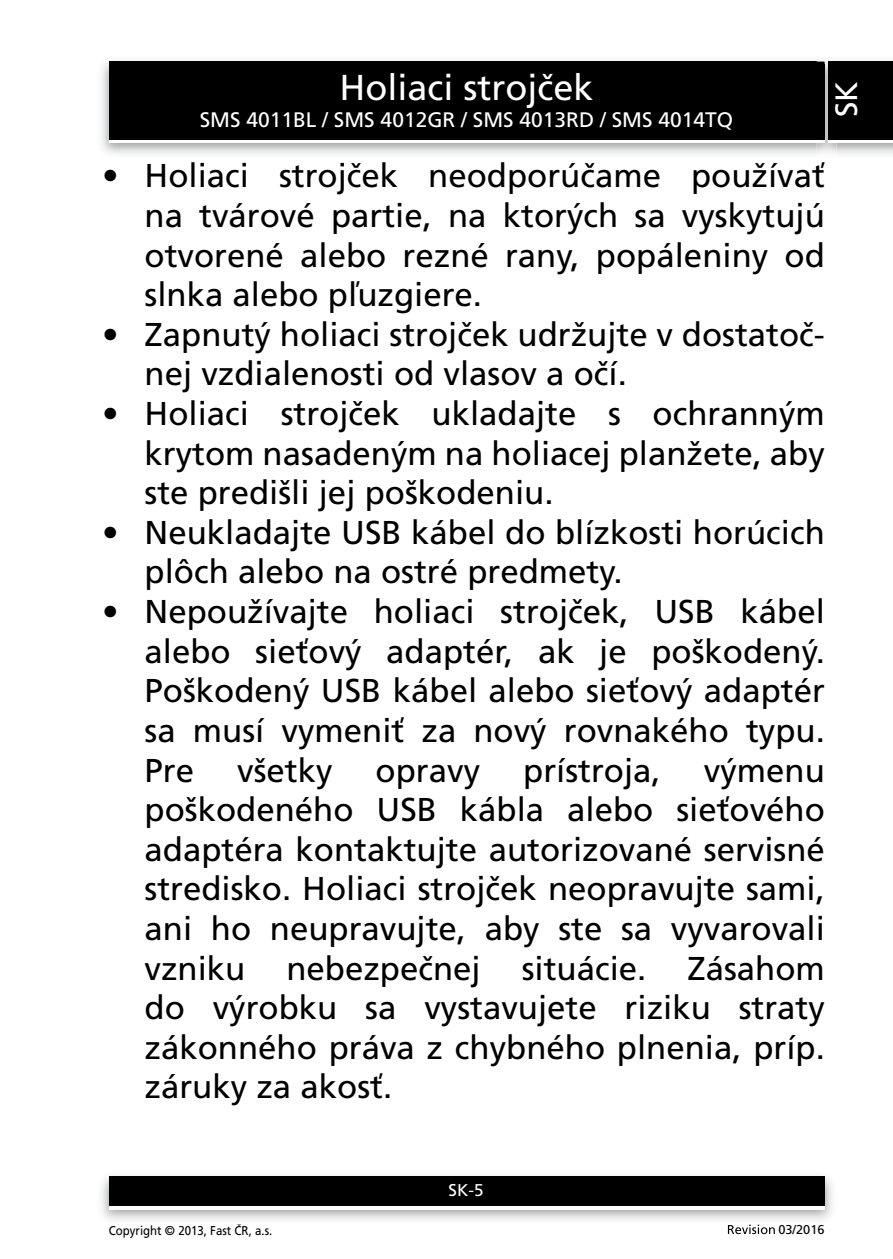
<style>
.page{position:relative;width:893px;height:1259px;background:#fff}
.page>*{position:absolute;margin:0;border:0;box-sizing:border-box;transform-origin:0 0}
.t1{font:36px "Frutiger CE";color:#fff}
.t2{font:33px/39.6px "Frutiger CE";color:#000;text-align:justify}
.t3{font:30.9px "Frutiger CE";color:#fff}
.t4{font:21px "Frutiger CE";color:#fff}
.t5{font:17.1px "Frutiger CE";color:#fff}
.t6{font:12.9px "Frutiger CE";color:#000;scale:.9 1}
.t7{font:12.9px "Frutiger CE";color:#000}
</style>
<div class="page">
<img style="left:101px;top:61px;width:716px;height:93px">
<div style="left:109px;top:65px;width:715px;height:78px;background:#fff"></div>
<div style="left:109px;top:62px;width:715px;height:78px;background:#000"></div>
<img style="left:101px;top:1175px;width:732px;height:46px">
<div style="left:109px;top:1179px;width:715px;height:30px;background:#fff"></div>
<div style="left:109px;top:1176px;width:715px;height:30px;background:#000"></div>
<img style="left:836px;top:61px;width:57px;height:93px">
<img style="left:817px;top:61px;width:19px;height:92px">
<svg style="left:817px;top:140px;width:7px;height:3px"></svg>
<img style="left:817px;top:62px;width:7px;height:3px">
<img style="left:817px;top:65px;width:7px;height:75px">
<div style="left:829px;top:65px;width:64px;height:78px;background:#fff"></div>
<div style="left:829px;top:62px;width:64px;height:78px;background:#000"></div>
<svg style="left:728px;top:1224px;width:47px;height:10px"></svg>
<p class="t1" style="left:339px;top:69px;width:256px">Holiaci strojček</p>
<p class="t4" style="left:200px;top:109px;width:535px">SMS 4011BL / SMS 4012GR / SMS 4013RD / SMS 4014TQ</p>
<p class="t3" style="left:830px;top:117px;width:38px;rotate:-90deg">SK</p>
<p class="t2" style="left:145px;top:157px;width:682px;text-indent:-43px">• Holiaci strojček neodporúčame používať na tvárové partie, na ktorých sa vyskytujú otvorené alebo rezné rany, popáleniny od slnka alebo pľuzgiere.</p>
<p class="t2" style="left:145px;top:315px;width:682px;text-indent:-43px">• Zapnutý holiaci strojček udržujte v dostatoč&shy;nej vzdialenosti od vlasov a očí.</p>
<p class="t2" style="left:145px;top:394px;width:682px;text-indent:-43px">• Holiaci strojček ukladajte s ochranným krytom nasadeným na holiacej planžete, aby ste predišli jej poškodeniu.</p>
<p class="t2" style="left:145px;top:513px;width:682px;text-indent:-43px">• Neukladajte USB kábel do blízkosti horúcich plôch alebo na ostré predmety.</p>
<p class="t2" style="left:145px;top:592px;width:682px;text-indent:-43px">• Nepoužívajte holiaci strojček, USB kábel alebo sieťový adaptér, ak je poškodený.<br>Poškodený USB kábel alebo sieťový adaptér sa musí vymeniť za nový rovnakého typu.<br>Pre</p>
<p class="t2" style="left:237px;top:751px;width:97px">všetky</p>
<p class="t2" style="left:376px;top:751px;width:106px">opravy</p>
<p class="t2" style="left:523px;top:751px;width:139px">prístroja,</p>
<p class="t2" style="left:145px;top:751px;width:682px;text-indent:559px">výmenu poškodeného USB kábla alebo sieťového adaptéra kontaktujte autorizované servisné stredisko. Holiaci strojček neopravujte sami, ani ho neupravujte, aby ste sa vyvarovali vzniku nebezpečnej situácie. Zásahom do výrobku sa vystavujete riziku straty zákonného práva z chybného plnenia, príp. záruky za akosť.</p>
<p class="t5" style="left:449px;top:1181px;width:37px">SK-5</p>
<p class="t6" style="left:109px;top:1223px;width:183px">Copyright © 2013, Fast ČR, a.s.</p>
<p class="t7" style="left:778px;top:1222px;width:48px">03/2016</p>
</div>
